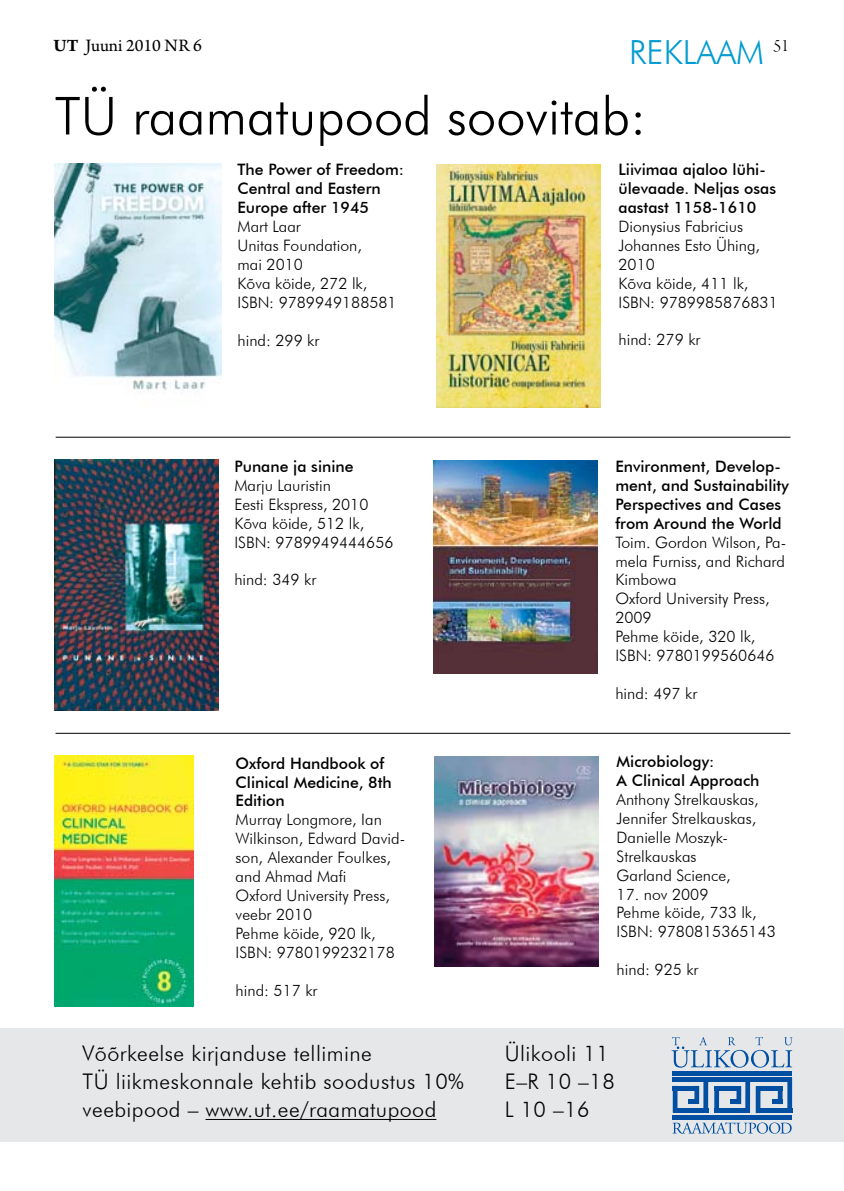
<style>
.page{position:relative;width:844px;height:1191px;background:#fff}
.page>*{position:absolute;margin:0;border:0;box-sizing:border-box;transform-origin:0 0}
.t1{font:300 52.5px "Futura BT";color:#000}
.t2{font:300 33.25px "Futura BT";color:#009bd0}
.t3{font:300 21.53px/28px "Futura BT";letter-spacing:.02em;color:#000}
.t4{font:18.38px "Arno Pro";color:#000}
.t5{font:18.38px "Arno Pro Light Display";color:#000}
.t6{font:300 15.75px/18.9px "Futura BT";color:#000}
.t7{font:500 15.75px/18.9px "Futura BT";color:#000}
.s1{font-weight:700}
</style>
<div class="page">
<hr style="left:55px;top:733px;width:735px;height:1px;background:#000">
<img style="left:55px;top:459px;width:163px;height:251px">
<img style="left:55px;top:755px;width:138px;height:251px">
<img style="left:433px;top:460px;width:164px;height:213px">
<img style="left:434px;top:756px;width:164px;height:211px">
<img style="left:55px;top:163px;width:166px;height:230px">
<img style="left:436px;top:164px;width:164px;height:243px">
<hr style="left:56px;top:437px;width:734px;height:1px;background:#000">
<div style="left:0;top:1028px;width:843px;height:114px;background:#e6e7e8"></div>
<div style="left:672px;top:1070px;width:119px;height:5px;background:#004fa3"></div>
<div style="left:672px;top:1077px;width:119px;height:5px;background:#004fa3"></div>
<div style="left:672px;top:1115px;width:119px;height:5px;background:#004fa3"></div>
<div style="left:755px;top:1108px;width:36px;height:5px;background:#004fa3"></div>
<div style="left:672px;top:1108px;width:36px;height:5px;background:#004fa3"></div>
<div style="left:714px;top:1108px;width:35px;height:5px;background:#004fa3"></div>
<div style="left:771px;top:1099px;width:11px;height:5px;background:#004fa3"></div>
<div style="left:688px;top:1099px;width:11px;height:5px;background:#004fa3"></div>
<div style="left:730px;top:1099px;width:11px;height:5px;background:#004fa3"></div>
<hr style="left:755px;top:1086px;width:27px;height:4px;background:#004fa3">
<hr style="left:714px;top:1086px;width:26px;height:4px;background:#004fa3">
<svg style="left:787px;top:1082px;width:4px;height:26px"></svg>
<div style="left:745px;top:1077px;width:5px;height:36px;background:#004fa3"></div>
<div style="left:703px;top:1077px;width:5px;height:35px;background:#004fa3"></div>
<div style="left:777px;top:1086px;width:5px;height:18px;background:#004fa3"></div>
<div style="left:736px;top:1086px;width:5px;height:18px;background:#004fa3"></div>
<div style="left:694px;top:1086px;width:5px;height:18px;background:#004fa3"></div>
<div style="left:755px;top:1086px;width:5px;height:27px;background:#004fa3"></div>
<svg style="left:714px;top:1090px;width:4px;height:18px"></svg>
<div style="left:672px;top:1085px;width:27px;height:5px;background:#004fa3"></div>
<div style="left:672px;top:1086px;width:5px;height:26px;background:#004fa3"></div>
<svg style="left:671px;top:1037px;width:121px;height:30px"></svg>
<svg style="left:672px;top:1122px;width:119px;height:11px"></svg>
<hr style="left:205px;top:1119px;width:231px;height:1px;background:#000">
<h2 class="t2" style="left:629px;top:32px;width:20px">REKLAAM</h2>
<h1 class="t1" style="left:55px;top:84px;width:593px">TÜ raamatupood soovitab:</h1>
<p class="t7" style="left:237px;top:160px;width:168px">The Power of Freedom:<br>Central and Eastern<br>Europe after 1945</p>
<p class="t6" style="left:237px;top:217px;width:161px">Mart Laar<br>U nitas Foundation,<br>mai 2010<br>Kõva köide, 272 lk,<br>ISBN: 9789949188581</p>
<p class="t6" style="left:237px;top:330px;width:83px">hind: 299 kr</p>
<p class="t4" style="left:53px;top:35px;width:150px"><span class="s1">UT</span> Juuni 2010 nr 6</p>
<p class="t5" style="left:772px;top:36px;width:18px">51</p>
<p class="t7" style="left:618px;top:160px;width:159px">Liivimaa ajaloo lühi&shy;ülevaade. Neljas osas aastast 1158-1610</p>
<p class="t6" style="left:618px;top:217px;width:161px">Dionysius Fabricius<br>Johannes Esto Ühing,<br>2010<br>Kõva köide, 411 lk,<br>ISBN: 9789985876831</p>
<p class="t6" style="left:618px;top:330px;width:83px">hind: 279 kr</p>
<p class="t7" style="left:234px;top:457px;width:121px">Punane ja sinine</p>
<p class="t6" style="left:234px;top:476px;width:161px">Marju Lauristin<br>Eesti Ekspress, 2010<br>Kõva köide, 512 lk,<br>ISBN: 9789949444656</p>
<p class="t6" style="left:234px;top:570px;width:83px">hind: 349 kr</p>
<p class="t7" style="left:235px;top:753px;width:158px">Oxford H andbook of<br>Clinical Medicine, 8th<br>Edition</p>
<p class="t6" style="left:235px;top:810px;width:171px">Murray Longmore, Ian<br>Wilkinson, Edward David&shy;son, Alexander Foulkes, and Ahmad Mafi<br>Oxford University Press, veebr 2010<br>Pehme köide, 920 lk,<br>ISBN: 9780199232178</p>
<p class="t6" style="left:235px;top:980px;width:83px">hind: 517 kr</p>
<p class="t7" style="left:615px;top:457px;width:175px">Environment, Develop&shy;ment, and Sustainability<br>Perspectives and Cases from Around the World</p>
<p class="t6" style="left:615px;top:532px;width:172px">Toim. Gordon Wilson, Pa&shy;mela Furniss, and Richard<br>Kimbowa<br>Oxford University Press,<br>2009<br>Pehme köide, 320 lk,<br>ISBN: 9780199560646</p>
<p class="t6" style="left:615px;top:683px;width:83px">hind: 497 kr</p>
<p class="t7" style="left:616px;top:752px;width:144px">Microbiology:<br>A Clinical Approach</p>
<p class="t6" style="left:616px;top:790px;width:144px">Anthony Strelkauskas,<br>Jennifer Strelkauskas,<br>Danielle Moszyk-<br>Strelkauskas<br>Garland Science,</p>
<p class="t6" style="left:616px;top:884px;width:161px">17. nov 2009<br>Pehme köide, 733 lk,<br>ISBN: 9780815365143</p>
<p class="t6" style="left:616px;top:960px;width:83px">hind: 925 kr</p>
<h3 class="t3" style="left:83px;top:1039px;width:383px">Võõrkeelse kirjanduse tellimine<br>TÜ liikmeskonnale kehtib soodustus 10% veebipood – www.ut.ee/raamatupood</h3>
<h3 class="t3" style="left:504px;top:1039px;width:111px">Ülikooli 11<br>E–R 10 –18<br>L 10 –16</h3>
</div>
